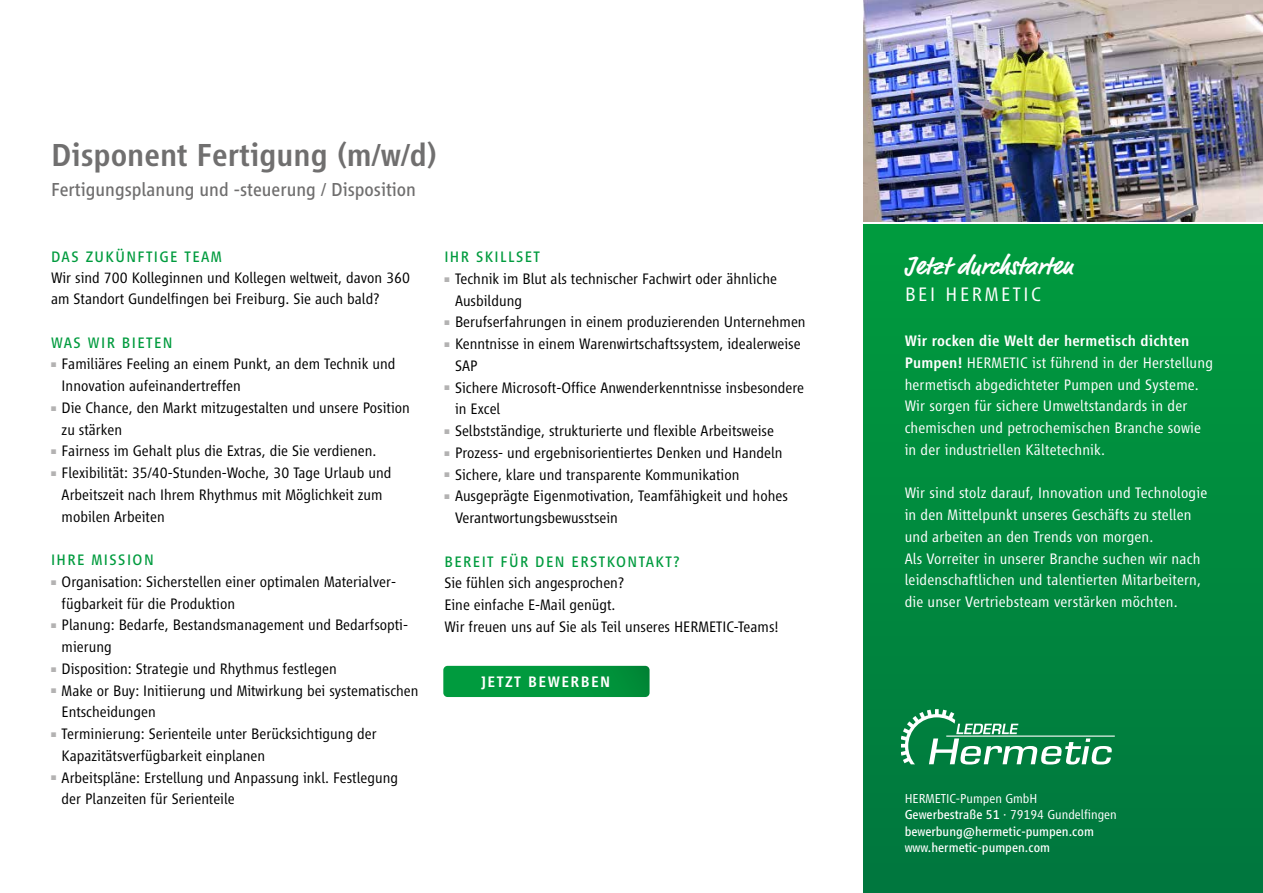
<style>
.page{position:relative;width:1263px;height:893px;background:#fff}
.page>*{position:absolute;margin:0;border:0;box-sizing:border-box;transform-origin:0 0}
.t1{font:500 33px "Vialog LT Pro";color:#706f6f}
.t2{font:700 25.5px "Market Pro";letter-spacing:.02em;color:#fff}
.t3{font:300 20.25px "Vialog LT Pro";letter-spacing:.13em;color:#fff}
.t4{font:19.5px "Vialog LT Pro";color:#706f6f}
.t5{font:300 15.75px/21.8px "Vialog LT Pro";color:#000}
.t6{font:300 15.75px/21.8px "Vialog LT Pro";letter-spacing:.01em;color:#fff}
.t7{font:15.75px "Vialog LT Pro";letter-spacing:.09em;color:#009b3e}
.t8{font:500 15.75px "Vialog LT Pro";letter-spacing:.09em;color:#fff}
.t9{font:13.5px/16.5px "Vialog LT Pro";color:#fff}
.s1{color:#b3b2b2}
.s2{font-weight:500}
.s3{font-weight:300}
</style>
<div class="page">
<div style="left:863px;top:224px;width:400px;height:669px;background:#009b3e"></div>
<img style="left:863px;top:0;width:400px;height:221px">
<div style="left:863px;top:250px;width:400px;height:643px;background:linear-gradient(to bottom,#009a3e,#00763e)"></div>
<svg style="left:901px;top:709px;width:214px;height:55px;background:#369a67"></svg>
<svg style="left:443px;top:666px;width:206px;height:31px;background:#00973d"></svg>
<h1 class="t1" style="left:51px;top:137px;width:388px">Disponent Fertigung (m/w/d)</h1>
<p class="t4" style="left:51px;top:178px;width:367px">Fertigungsplanung und -steuerung / Disposition</p>
<p class="t7" style="left:51px;top:248px;width:172px">DAS ZUKÜNFTIGE TEAM</p>
<p class="t5" style="left:51px;top:267px;width:361px;line-height:21px">Wir sind 700 Kolleginnen und Kollegen weltweit, davon 360 am Standort Gundelfingen bei Freiburg. Sie auch bald?</p>
<p class="t7" style="left:51px;top:334px;width:123px">WAS WIR BIETEN</p>
<p class="t5" style="left:62px;top:353px;width:335px;text-indent:-11px"><span class="s1">■</span> Familiäres Feeling an einem Punkt, an dem Technik und<br>Innovation aufeinandertreffen</p>
<p class="t5" style="left:62px;top:397px;width:350px;text-indent:-11px"><span class="s1">■</span> Die Chance, den Markt mitzugestalten und unsere Position zu stärken</p>
<p class="t5" style="left:51px;top:440px;width:327px"><span class="s1">■</span> Fairness im Gehalt plus die Extras, die Sie verdienen.</p>
<p class="t5" style="left:62px;top:462px;width:331px;text-indent:-11px"><span class="s1">■</span> Flexibilität: 35/40-Stunden-Woche, 30 Tage Urlaub und<br>Arbeitszeit nach Ihrem Rhythmus mit Möglichkeit zum mobilen Arbeiten</p>
<p class="t7" style="left:51px;top:551px;width:104px">IHRE MISSION</p>
<p class="t5" style="left:62px;top:571px;width:336px;text-indent:-11px"><span class="s1">■</span> Organisation: Sicherstellen einer optimalen Materialver&shy;fügbarkeit für die Produktion</p>
<p class="t5" style="left:62px;top:614px;width:348px;text-indent:-11px"><span class="s1">■</span> Planung: Bedarfe, Bestandsmanagement und Bedarfsopti&shy;mierung</p>
<p class="t5" style="left:51px;top:658px;width:287px"><span class="s1">■</span> Disposition: Strategie und Rhythmus festlegen</p>
<p class="t5" style="left:62px;top:680px;width:358px;text-indent:-11px"><span class="s1">■</span> Make or Buy: Initiierung und Mitwirkung bei systematischen<br>Entscheidungen</p>
<p class="t5" style="left:62px;top:723px;width:317px;text-indent:-11px"><span class="s1">■</span> Terminierung: Serienteile unter Berücksichtigung der<br>Kapazitätsverfügbarkeit einplanen</p>
<p class="t5" style="left:62px;top:767px;width:338px;text-indent:-11px"><span class="s1">■</span> Arbeitspläne: Erstellung und Anpassung inkl. Festlegung der Planzeiten für Serienteile</p>
<p class="t7" style="left:444px;top:248px;width:97px">IHR SKILLSET</p>
<p class="t5" style="left:455px;top:268px;width:323px;text-indent:-11px"><span class="s1">■</span> Technik im Blut als technischer Fachwirt oder ähnliche<br>Ausbildung</p>
<p class="t5" style="left:444px;top:311px;width:363px"><span class="s1">■</span> Berufserfahrungen in einem produzierenden Unternehmen</p>
<p class="t5" style="left:455px;top:333px;width:347px;text-indent:-11px"><span class="s1">■</span> Kenntnisse in einem Warenwirtschaftssystem, idealerweise<br>SAP</p>
<p class="t5" style="left:455px;top:377px;width:351px;text-indent:-11px"><span class="s1">■</span> Sichere Microsoft-Office Anwenderkenntnisse insbesondere in Excel</p>
<p class="t5" style="left:444px;top:420px;width:331px"><span class="s1">■</span> Selbstständige, strukturierte und flexible Arbeitsweise</p>
<p class="t5" style="left:444px;top:442px;width:340px"><span class="s1">■</span> Prozess- und ergebnisorientiertes Denken und Handeln</p>
<p class="t5" style="left:444px;top:464px;width:297px"><span class="s1">■</span> Sichere, klare und transparente Kommunikation</p>
<p class="t5" style="left:455px;top:485px;width:334px;text-indent:-11px"><span class="s1">■</span> Ausgeprägte Eigenmotivation, Teamfähigkeit und hohes<br>Verantwortungsbewusstsein</p>
<p class="t7" style="left:444px;top:553px;width:237px">BEREIT FÜR DEN ERSTKONTAKT?</p>
<p class="t5" style="left:444px;top:572px;width:336px">Sie fühlen sich angesprochen?<br>Eine einfache E-Mail genügt.<br>Wir freuen uns auf Sie als Teil unseres HERMETIC-Teams!</p>
<p class="t8" style="left:481px;top:673px;width:131px">JETZT BEWERBEN</p>
<h2 class="t2" style="left:905px;top:248px;width:170px">Jetzt durchstarten</h2>
<p class="t3" style="left:905px;top:283px;width:138px">BEI HERMETIC</p>
<p class="t6" style="left:905px;top:330px;width:310px"><span class="s2">Wir rocken die Welt der hermetisch dichten Pumpen!</span> HERMETIC ist führend in der Herstellung hermetisch abgedichteter Pumpen und Systeme.<br>Wir sorgen für sichere Umweltstandards in der chemischen und petrochemischen Branche sowie in der industriellen Kältetechnik.</p>
<p class="t6" style="left:905px;top:482px;width:304px">Wir sind stolz darauf, Innovation und Technologie in den Mittelpunkt unseres Geschäfts zu stellen und arbeiten an den Trends von morgen.<br>Als Vorreiter in unserer Branche suchen wir nach leidenschaftlichen und talentierten Mitarbeitern, die unser Vertriebsteam verstärken möchten.</p>
<p class="t9" style="left:905px;top:790px;width:214px"><span class="s3">HERMETIC-Pumpen GmbH<br></span>Gewerbestraße 51 <span class="s3">· 79194 Gundelfingen </span>bewerbung@hermetic-pumpen.com www.hermetic-pumpen.com</p>
</div>
